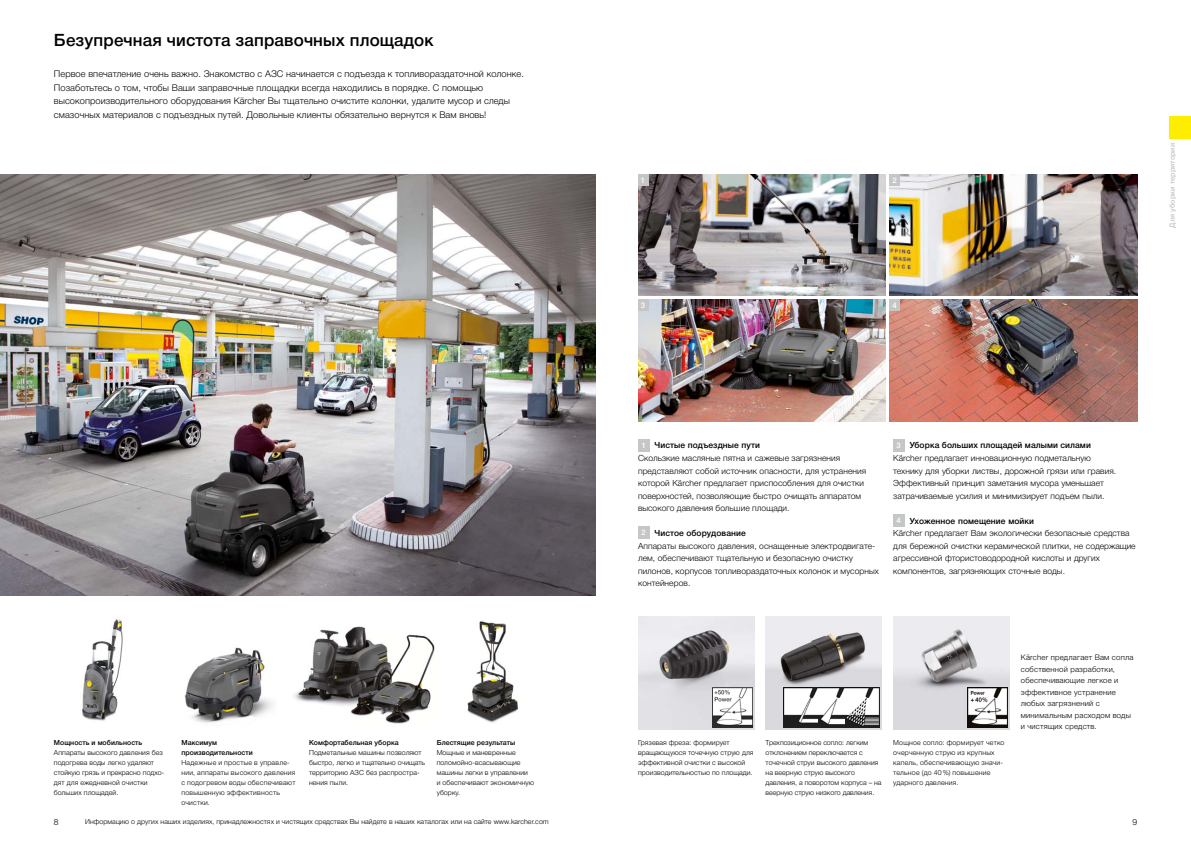
<style>
.page{position:relative;width:1191px;height:842px;background:#fff}
.page>*{position:absolute;margin:0;border:0;box-sizing:border-box;transform-origin:0 0}
.t1{font:500 17px "Helvetica Neue Cyr";letter-spacing:.01em;color:#000}
.t2{font:300 9.2px/13.5px "Helvetica Neue Cyr";letter-spacing:.01em;color:#000}
.t3{font:300 8.5px/12.5px "Helvetica Neue Cyr";letter-spacing:.005em;color:#000}
.t4{font:300 8.5px "Helvetica Neue LT Pro";color:#000}
.t5{font:300 7.8px/11.5px "Helvetica Neue Cyr";letter-spacing:.025em;color:#000}
.t6{font:500 7.8px "Helvetica Neue LT Pro";color:#fff}
.t7{font:500 7.2px "Helvetica Neue Cyr";letter-spacing:.01em;color:#c5c6c6}
.t8{font:300 7px/10px "Helvetica Neue Cyr";letter-spacing:.01em;color:#000}
.t9{font:300 7px/10px "Helvetica Neue Cyr";letter-spacing:.03em;color:#000}
.t10{font:500 7px/10px "Helvetica Neue Cyr";letter-spacing:.01em;color:#000}
.s1{font-family:"Helvetica Neue LT Pro"}
.s2{font-weight:500;font-size:7.8px;color:#fff}
.s3{font-weight:500}
</style>
<div class="page">
<div style="left:1169px;top:116px;width:22px;height:23px;background:#ffed00"></div>
<img style="left:889px;top:174px;width:248px;height:122px">
<div style="left:889px;top:174px;width:11px;height:12px;background:#c5c6c6"></div>
<img style="left:638px;top:174px;width:247px;height:122px">
<div style="left:638px;top:174px;width:10px;height:12px;background:#c5c6c6"></div>
<img style="left:889px;top:300px;width:248px;height:121px">
<div style="left:889px;top:300px;width:11px;height:11px;background:#c5c6c6"></div>
<img style="left:638px;top:300px;width:247px;height:121px">
<div style="left:638px;top:300px;width:10px;height:11px;background:#c5c6c6"></div>
<img style="left:0;top:174px;width:595px;height:421px">
<img style="left:185px;top:647px;width:88px;height:76px">
<img style="left:80px;top:619px;width:43px;height:102px">
<img style="left:467px;top:621px;width:52px;height:102px">
<img style="left:294px;top:626px;width:141px;height:98px">
<img style="left:638px;top:617px;width:116px;height:112px">
<img style="left:712px;top:687px;width:40px;height:40px">
<img style="left:765px;top:617px;width:117px;height:112px">
<img style="left:844px;top:688px;width:35px;height:39px">
<img style="left:817px;top:688px;width:27px;height:39px">
<img style="left:783px;top:688px;width:34px;height:39px">
<img style="left:893px;top:617px;width:116px;height:112px">
<img style="left:968px;top:688px;width:39px;height:39px">
<div style="left:638px;top:439px;width:11px;height:12px;background:#c5c6c6"></div>
<div style="left:638px;top:526px;width:11px;height:13px;background:#c5c6c6"></div>
<div style="left:893px;top:439px;width:11px;height:12px;background:#c5c6c6"></div>
<div style="left:893px;top:514px;width:11px;height:12px;background:#c5c6c6"></div>
<h1 class="t1" style="left:54px;top:31px;width:381px">Безупречная чистота заправочных площадок</h1>
<p class="t2" style="left:54px;top:68px;width:471px">Первое впечатление очень важно. Знакомство с АЗС начинается с подъезда к топливораздаточной колонке.<br>Позаботьтесь о том, чтобы Ваши заправочные площадки всегда находились в порядке. С помощью высокопроизводительного оборудования K<span class="s1">ä</span>rcher Вы тщательно очистите колонки, удалите мусор и следы смазочных материалов с подъездных путей. Довольные клиенты обязательно вернутся к Вам вновь!</p>
<p class="t6" style="left:641px;top:175px;width:6px">1</p>
<p class="t6" style="left:892px;top:175px;width:6px">2</p>
<p class="t6" style="left:641px;top:300px;width:6px">3</p>
<p class="t6" style="left:892px;top:300px;width:6px">4</p>
<p class="t7" style="left:1168px;top:227px;width:86px;rotate:-90deg">Для уборки территории</p>
<p class="t10" style="left:54px;top:737px;width:90px">Мощность и мобильность</p>
<p class="t8" style="left:54px;top:747px;width:112px">Аппараты высокого давления без подогрева воды легко удаляют стойкую грязь и прекрасно подхо&shy;дят для ежедневной очистки больших площадей.</p>
<p class="t10" style="left:181px;top:737px;width:73px">Максимум производительности</p>
<p class="t9" style="left:181px;top:757px;width:115px">Надежные и простые в управле&shy;нии, аппараты высокого давления с подогревом воды обеспечивают повышенную эффективность очистки.</p>
<p class="t10" style="left:309px;top:737px;width:91px">Комфортабельная уборка</p>
<p class="t8" style="left:309px;top:747px;width:117px">Подметальные машины позволяют быстро, легко и тщательно очищать территорию АЗС без распростра&shy;нения пыли.</p>
<p class="t10" style="left:437px;top:737px;width:80px">Блестящие результаты</p>
<p class="t8" style="left:437px;top:747px;width:99px">Мощные и маневренные поломойно-всасывающие машины легки в управлении<br>и обеспечивают экономичную уборку.</p>
<p class="t3" style="left:638px;top:439px;width:230px;text-indent:3px"><span class="s2">1</span> <span class="s3">Чистые подъездные пути<br></span>Скользкие масляные пятна и сажевые загрязнения представляют собой источник опасности, для устранения которой K<span class="s1">ä</span>rcher предлагает приспособления для очистки поверхностей, позволяющие быстро очищать аппаратом высокого давления большие площади.</p>
<p class="t3" style="left:638px;top:527px;width:242px;text-indent:3px"><span class="s2">2</span> <span class="s3">Чистое оборудование<br></span>Аппараты высокого давления, оснащенные электродвигате&shy;лем, обеспечивают тщательную и безопасную очистку пилонов, корпусов топливораздаточных колонок и мусорных контейнеров.</p>
<p class="t3" style="left:893px;top:439px;width:224px;text-indent:3px"><span class="s2">3</span> <span class="s3">Уборка больших площадей малыми силами </span>K<span class="s1">ä</span>rcher предлагает инновационную подметальную технику для уборки листвы, дорожной грязи или гравия.<br>Эффективный принцип заметания мусора уменьшает затрачиваемые усилия и минимизирует подъем пыли.</p>
<p class="t3" style="left:893px;top:514px;width:244px;text-indent:3px"><span class="s2">4</span> <span class="s3">Ухоженное помещение мойки<br></span>K<span class="s1">ä</span>rcher предлагает Вам экологически безопасные средства для бережной очистки керамической плитки, не содержащие агрессивной фтористоводородной кислоты и других компонентов, загрязняющих сточные воды.</p>
<p class="t8" style="left:638px;top:737px;width:117px">Грязевая фреза: формирует вращающуюся точечную струю для эффективной очистки с высокой производительностью по площади.</p>
<p class="t8" style="left:765px;top:737px;width:117px">Трехпозиционное сопло: легким отклонением переключается с точечной струи высокого давления на веерную струю высокого давления, а поворотом корпуса – на веерную струю низкого давления.</p>
<p class="t9" style="left:893px;top:737px;width:113px">Мощное сопло: формирует четко очерченную струю из крупных капель, обеспечивающую значи&shy;тельное (до 40%) повышение ударного давления.</p>
<p class="t5" style="left:1020px;top:652px;width:114px">K<span class="s1">ä</span>rcher предлагает Вам сопла собственной разработки, обеспечивающие легкое и эффективное устранение любых загрязнений с минимальным расходом воды и чистящих средств.</p>
<p class="t8" style="left:85px;top:816px;width:465px">Информацию о других наших изделиях, принадлежностях и чистящих средствах Вы найдете в наших каталогах или на сайте www.karcher.com</p>
<p class="t4" style="left:54px;top:816px;width:6px">8</p>
<p class="t4" style="left:1132px;top:816px;width:6px">9</p>
</div>
